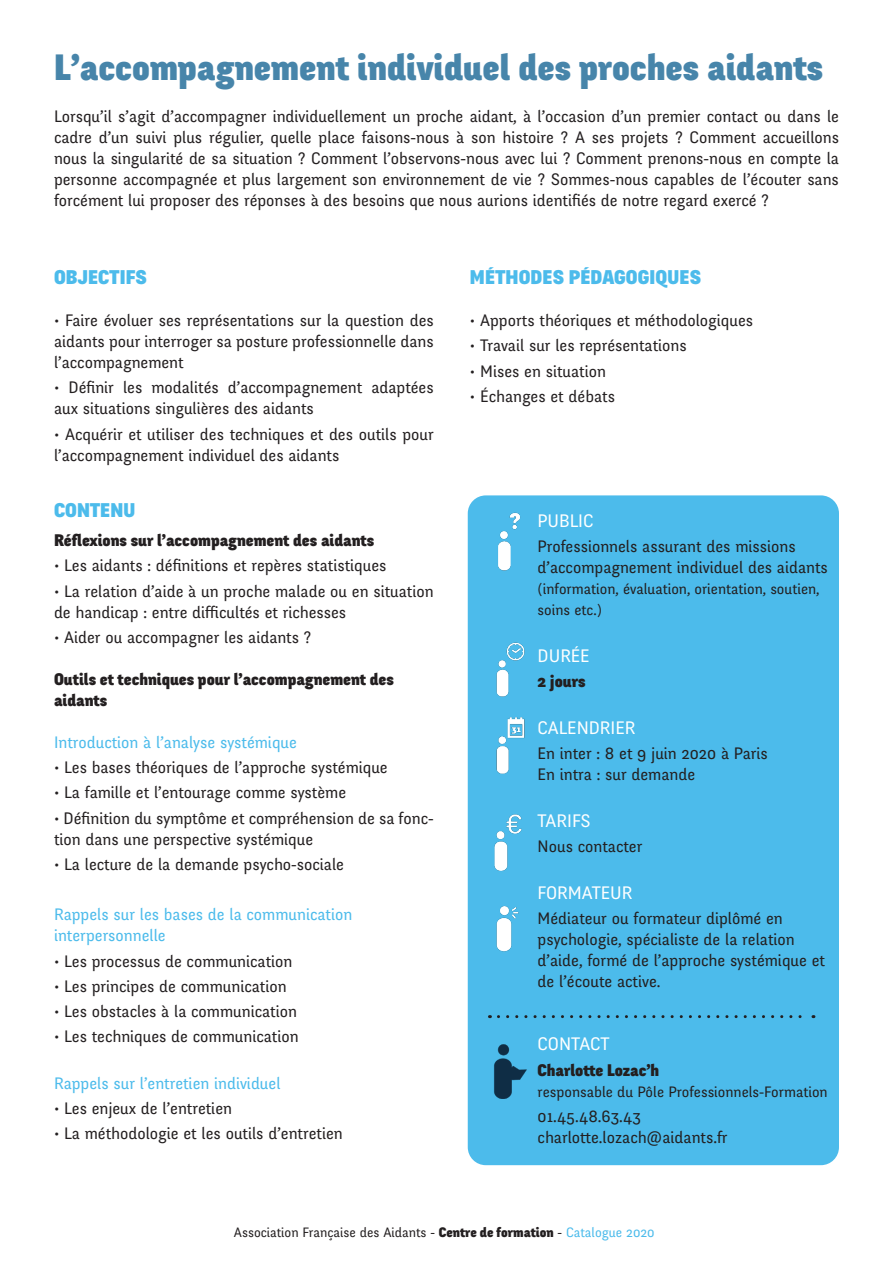
<style>
.page{position:relative;width:893px;height:1263px;background:#fff}
.page>*{position:absolute;margin:0;border:0;box-sizing:border-box;transform-origin:0 0}
.t1{font:900 36px "Fengardo Neue";color:#4785aa}
.t2{font:900 19.5px "Fengardo Neue";letter-spacing:.01em;color:#4cbbeb}
.t3{font:18px "Fengardo Neue";color:#fff}
.t4{font:16.5px/21px "Fengardo Neue";color:#231f20}
.t5{font:16.5px "Fengardo Neue";color:#4cbbeb}
.t6{font:900 16.5px/21px "Fengardo Neue";color:#231f20}
.t7{font:15px/21px "Fengardo Neue";color:#231f20}
.t8{font:13.5px "Fengardo Neue";color:#231f20}
.s1{font-weight:900}
.s2{color:#4cbbeb}
</style>
<div class="page">
<div style="left:468px;top:495px;width:371px;height:670px;background:#4cbbeb;border-radius:18px"></div>
<img style="left:496px;top:717px;width:29px;height:57px">
<img style="left:467px;top:1006px;width:105px;height:131px">
<img style="left:467px;top:800px;width:55px;height:82px">
<img style="left:496px;top:642px;width:29px;height:55px">
<img style="left:467px;top:882px;width:52px;height:94px">
<img style="left:468px;top:501px;width:53px;height:70px">
<svg style="left:498px;top:1015px;width:316px;height:3px"></svg>
<p class="t1" style="left:54px;top:47px;width:771px">L’accompagnement individuel des proches aidants</p>
<p class="t4" style="left:54px;top:106px;width:786px">Lorsqu’il s’agit d’accompagner individuellement un proche aidant, à l’occasion d’un premier contact ou dans le</p>
<p class="t4" style="left:54px;top:127px;width:787px">cadre d’un suivi plus régulier, quelle place faisons-nous à son histoire ? A ses projets ? Comment accueillons nous la singularité de sa situation ? Comment l’observons-nous avec lui ? Comment prenons-nous en compte la</p>
<p class="t4" style="left:54px;top:169px;width:786px">personne accompagnée et plus largement son environnement de vie ? Sommes-nous capables de l’écouter sans</p>
<p class="t4" style="left:54px;top:190px;width:716px">forcément lui proposer des réponses à des besoins que nous aurions identifiés de notre regard exercé ?</p>
<p class="t2" style="left:54px;top:266px;width:94px">OBJECTIFS</p>
<p class="t4" style="left:54px;top:310px;width:381px">• Faire évoluer ses représentations sur la question des aidants pour interroger sa posture professionnelle dans</p>
<p class="t4" style="left:54px;top:352px;width:131px">l’accompagnement</p>
<p class="t4" style="left:54px;top:377px;width:381px">• Définir les modalités d’accompagnement adaptées aux situations singulières des aidants</p>
<p class="t4" style="left:54px;top:424px;width:381px">• Acquérir et utiliser des techniques et des outils pour l’accompagnement individuel des aidants</p>
<p class="t2" style="left:54px;top:499px;width:83px">CONTENU</p>
<p class="t6" style="left:54px;top:530px;width:322px">Réflexions sur l’accompagnement des aidants</p>
<p class="t4" style="left:54px;top:555px;width:334px">• Les aidants : définitions et repères statistiques</p>
<p class="t4" style="left:54px;top:581px;width:381px">• La relation d’aide à un proche malade ou en situation de handicap : entre difficultés et richesses</p>
<p class="t4" style="left:54px;top:627px;width:259px">• Aider ou accompagner les aidants ?</p>
<p class="t6" style="left:54px;top:669px;width:342px">Outils et techniques pour l’accompagnement des aidants</p>
<p class="t5" style="left:54px;top:733px;width:244px">Introduction à l’analyse systémique</p>
<p class="t4" style="left:54px;top:757px;width:335px">• Les bases théoriques de l’approche systémique</p>
<p class="t4" style="left:54px;top:782px;width:294px">• La famille et l’entourage comme système</p>
<p class="t4" style="left:54px;top:808px;width:381px">• Définition du symptôme et compréhension de sa fonc&shy;tion dans une perspective systémique</p>
<p class="t4" style="left:54px;top:854px;width:292px">• La lecture de la demande psycho-sociale</p>
<p class="t5" style="left:54px;top:905px;width:300px">Rappels sur les bases de la communication</p>
<p class="t5" style="left:54px;top:926px;width:113px">interpersonnelle</p>
<p class="t4" style="left:54px;top:951px;width:240px">• Les processus de communication</p>
<p class="t4" style="left:54px;top:976px;width:234px">• Les principes de communication</p>
<p class="t4" style="left:54px;top:1001px;width:244px">• Les obstacles à la communication</p>
<p class="t4" style="left:54px;top:1026px;width:246px">• Les techniques de communication</p>
<p class="t5" style="left:54px;top:1074px;width:228px">Rappels sur l’entretien individuel</p>
<p class="t4" style="left:54px;top:1098px;width:180px">• Les enjeux de l’entretien</p>
<p class="t4" style="left:54px;top:1123px;width:290px">• La méthodologie et les outils d’entretien</p>
<p class="t2" style="left:470px;top:266px;width:233px">MÉTHODES PÉDAGOGIQUES</p>
<p class="t4" style="left:470px;top:310px;width:285px">• Apports théoriques et méthodologiques</p>
<p class="t4" style="left:470px;top:335px;width:218px">• Travail sur les représentations</p>
<p class="t4" style="left:470px;top:361px;width:137px">• Mises en situation</p>
<p class="t4" style="left:470px;top:386px;width:147px">• Échanges et débats</p>
<p class="t3" style="left:538px;top:510px;width:57px">PUBLIC</p>
<p class="t4" style="left:538px;top:536px;width:292px">Professionnels assurant des missions d’accompagnement individuel des aidants</p>
<p class="t7" style="left:538px;top:578px;width:283px">(information, évaluation, orientation, soutien, soins etc.)</p>
<p class="t3" style="left:538px;top:645px;width:54px">DURÉE</p>
<p class="t6" style="left:538px;top:671px;width:49px">2 jours</p>
<p class="t3" style="left:538px;top:717px;width:99px">CALENDRIER</p>
<p class="t4" style="left:538px;top:743px;width:232px">En inter : 8 et 9 juin 2020 à Paris</p>
<p class="t4" style="left:538px;top:764px;width:159px">En intra : sur demande</p>
<p class="t3" style="left:538px;top:810px;width:54px">TARIFS</p>
<p class="t4" style="left:538px;top:836px;width:106px">Nous contacter</p>
<p class="t3" style="left:538px;top:883px;width:96px">FORMATEUR</p>
<p class="t4" style="left:538px;top:908px;width:289px">Médiateur ou formateur diplômé en psychologie, spécialiste de la relation d’aide, formé de l’approche systémique et de l’écoute active.</p>
<p class="t3" style="left:538px;top:1034px;width:74px">CONTACT</p>
<p class="t6" style="left:538px;top:1060px;width:123px">Charlotte Lozac’h</p>
<p class="t7" style="left:538px;top:1081px;width:292px">responsable du Pôle Professionnels-Formation</p>
<p class="t4" style="left:538px;top:1106px;width:105px">01.45.48.63.43</p>
<p class="t4" style="left:538px;top:1127px;width:191px">charlotte.lozach@aidants.fr</p>
<p class="t8" style="left:234px;top:1224px;width:422px">Association Française des Aidants - <span class="s1">Centre de formation</span> - <span class="s2">Catalogue 2020</span></p>
</div>
